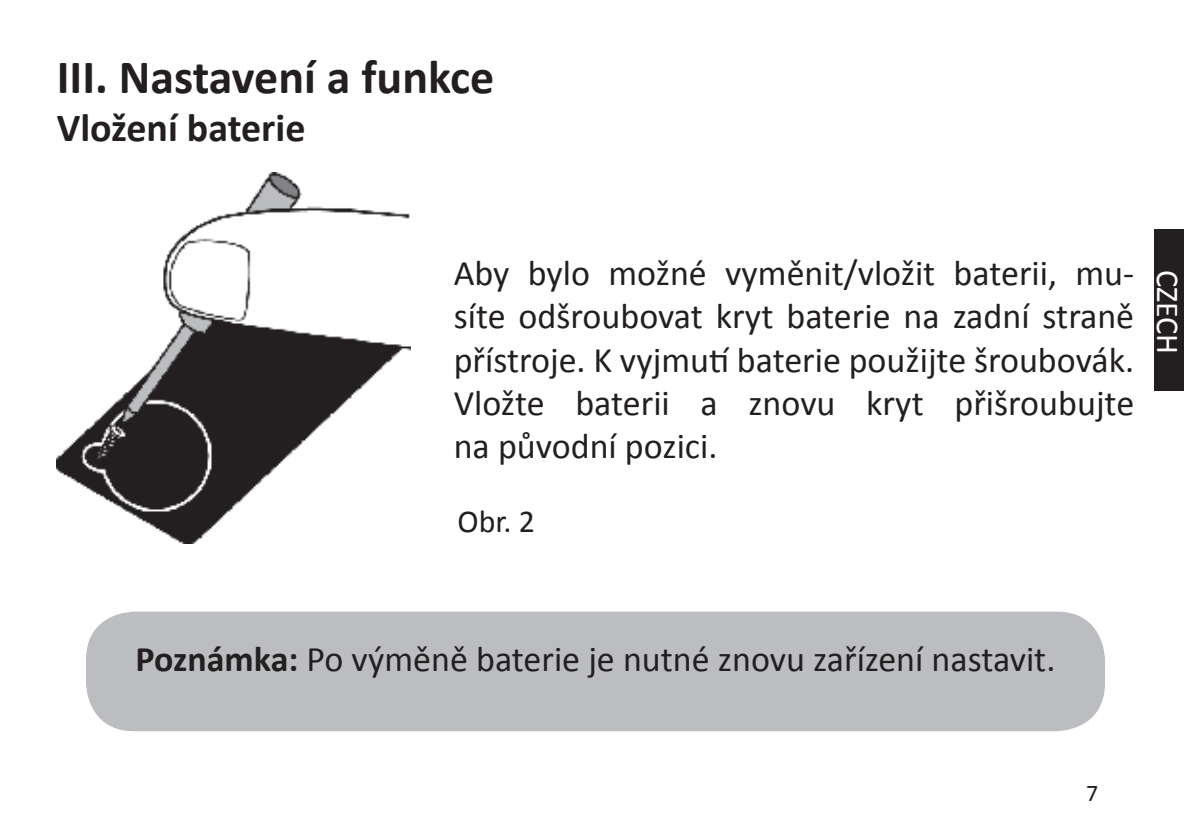
<style>
.page{position:relative;width:1191px;height:840px;background:#fff}
.page>*{position:absolute;margin:0;border:0;box-sizing:border-box;transform-origin:0 0}
.t1{font:700 48px "Calibri";color:#231f20}
.t2{font:700 40px "Calibri";color:#231f20}
.t3{font:36px/43.2px "Calibri";color:#231f20;text-align:justify}
.t4{font:32px "Calibri";color:#fff}
.t5{font:32px "Calibri";color:#231f20}
.t6{font:24px "Calibri";color:#231f20}
.s1{font-weight:700}
</style>
<div class="page">
<div style="left:1154px;top:230px;width:29px;height:160px;background:#231f20"></div>
<img style="left:57px;top:172px;width:354px;height:371px">
<div style="left:86px;top:611px;width:1019px;height:119px;background:#bcbdc0;border-radius:48px"></div>
<p class="t1" style="left:57px;top:46px;width:439px">III. Nastavení a funkce</p>
<p class="t2" style="left:57px;top:102px;width:250px">Vložení baterie</p>
<p class="t3" style="left:454px;top:251px;width:682px">Aby bylo možné vyměnit/vložit baterii, mu&shy;síte odšroubovat kryt baterie na zadní straně přístroje. K vyjmutí baterie použijte šroubovák.<br>Vložte baterii a znovu kryt přišroubujte na původní pozici.</p>
<p class="t5" style="left:457px;top:500px;width:79px">Obr. 2</p>
<p class="t4" style="left:1188px;top:269px;width:86px;rotate:90deg">CZECH</p>
<p class="t3" style="left:136px;top:637px;width:921px"><span class="s1">Poznámka:</span> Po výměně baterie je nutné znovu zařízení nastavit.</p>
<p class="t6" style="left:1086px;top:777px;width:14px">7</p>
</div>
